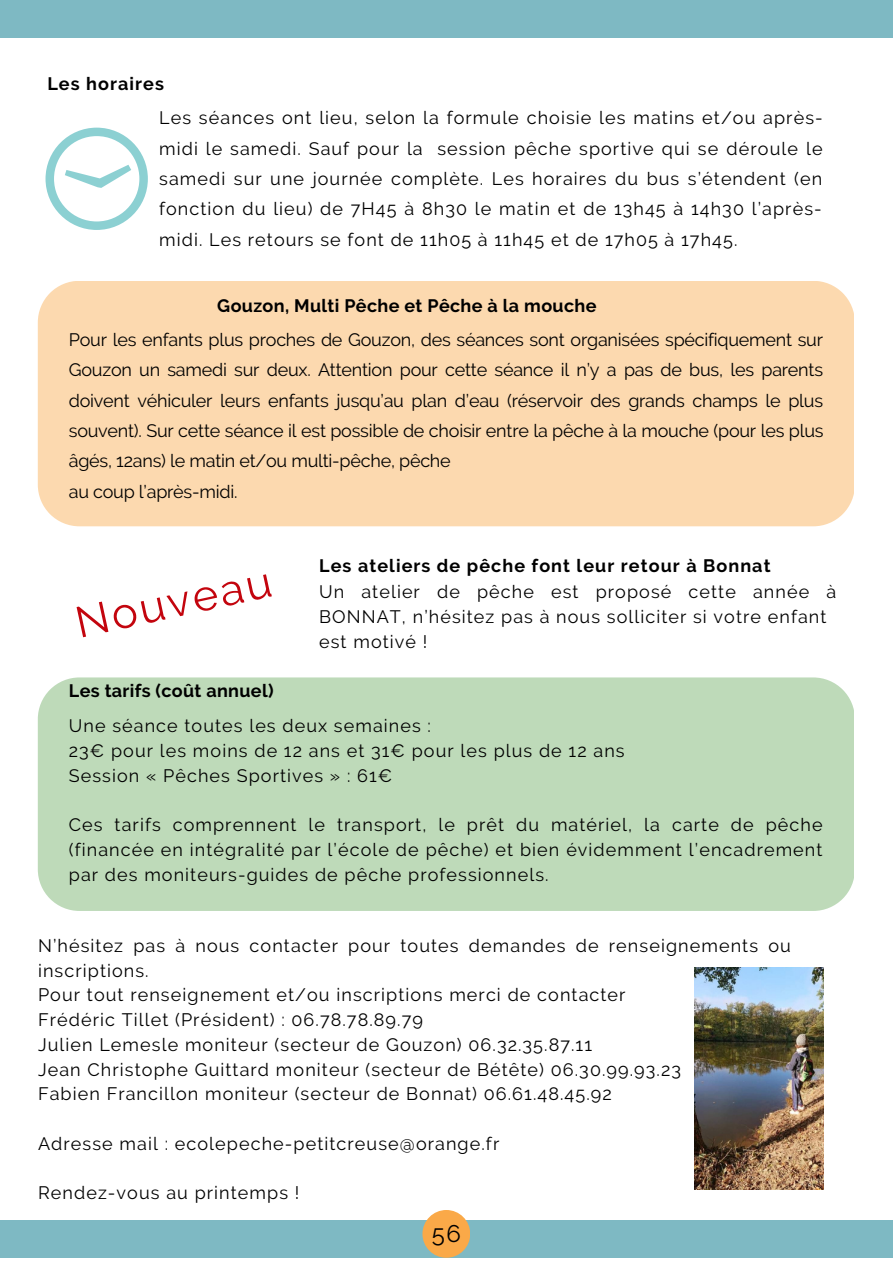
<style>
.page{position:relative;width:893px;height:1264px;background:#fff}
.page>*{position:absolute;margin:0;border:0;box-sizing:border-box;transform-origin:0 0}
.t1{font:43.5px "Raleway";color:#c3050e}
.t2{font:24px "Raleway";color:#000}
.t3{font:18px/24.8px "Raleway";letter-spacing:.06em;color:#000}
.t4{font:18px/30.3px "Raleway";letter-spacing:-.015em;color:#000}
.t5{font:700 18px "Raleway";letter-spacing:.02em;color:#000}
.t6{font:700 18px "Raleway";letter-spacing:.06em;color:#000}
</style>
<div class="page">
<div style="left:0;top:1219px;width:892px;height:38px;background:#7eb9c3"></div>
<div style="left:0;top:0;width:892px;height:38px;background:#7eb9c3"></div>
<svg style="left:45px;top:128px;width:103px;height:102px"></svg>
<div style="left:38px;top:281px;width:815px;height:245px;background:#fcd9af"></div>
<div style="left:38px;top:677px;width:815px;height:234px;background:#bedab9"></div>
<img style="left:694px;top:967px;width:129px;height:222px">
<div style="left:422px;top:1209px;width:48px;height:48px;background:#faa948;border-radius:50%"></div>
<p class="t6" style="left:47px;top:74px;width:118px">Les horaires</p>
<p class="t3" style="left:159px;top:103px;width:665px;line-height:30.3px;text-align:justify">Les séances ont lieu, selon la formule choisie les matins et/ou après&shy;midi le samedi. Sauf pour la session pêche sportive qui se déroule le samedi sur une journée complète. Les horaires du bus s’étendent (en fonction du lieu) de 7H45 à 8h30 le matin et de 13h45 à 14h30 l’après&shy;midi. Les retours se font de 11h05 à 11h45 et de 17h05 à 17h45.</p>
<p class="t5" style="left:217px;top:295px;width:380px">Gouzon, Multi Pêche et Pêche à la mouche</p>
<p class="t4" style="left:69px;top:324px;width:756px">Pour les enfants plus proches de Gouzon, des séances sont organisées spécifiquement sur Gouzon un samedi sur deux. Attention pour cette séance il n’y a pas de bus, les parents doivent véhiculer leurs enfants jusqu’au plan d’eau (réservoir des grands champs le plus souvent). Sur cette séance il est possible de choisir entre la pêche à la mouche (pour les plus âgés, 12ans) le matin et/ou multi-pêche, pêche<br>au coup l’après-midi.</p>
<h1 class="t1" style="left:71px;top:597px;width:201px;rotate:-12deg">Nouveau</h1>
<p class="t5" style="left:69px;top:680px;width:206px">Les tarifs (coût annuel)</p>
<p class="t6" style="left:319px;top:554px;width:453px">Les ateliers de pêche font leur retour à Bonnat</p>
<p class="t3" style="left:319px;top:579px;width:518px">Un atelier de pêche est proposé cette année à<br>BONNAT, n’hésitez pas à nous solliciter si votre enfant est motivé !</p>
<p class="t3" style="left:69px;top:713px;width:557px">Une séance toutes les deux semaines :<br>23€ pour les moins de 12 ans et 31€ pour les plus de 12 ans<br>Session « Pêches Sportives » : 61€</p>
<p class="t3" style="left:69px;top:812px;width:755px;text-align:justify">Ces tarifs comprennent le transport, le prêt du matériel, la carte de pêche (financée en intégralité par l’école de pêche) et bien évidemment l’encadrement par des moniteurs-guides de pêche professionnels.</p>
<p class="t3" style="left:38px;top:933px;width:754px">N’hésitez pas à nous contacter pour toutes demandes de renseignements ou inscriptions.<br>Pour tout renseignement et/ou inscriptions merci de contacter<br>Frédéric Tillet (Président) : 06.78.78.89.79<br>Julien Lemesle moniteur (secteur de Gouzon) 06.32.35.87.11<br>Jean Christophe Guittard moniteur (secteur de Bétête) 06.30.99.93.23<br>Fabien Francillon moniteur (secteur de Bonnat) 06.61.48.45.92</p>
<p class="t3" style="left:38px;top:1131px;width:462px">Adresse mail : ecolepeche-petitcreuse@orange.fr</p>
<p class="t3" style="left:38px;top:1180px;width:263px">Rendez-vous au printemps !</p>
<h2 class="t2" style="left:432px;top:1219px;width:30px">56</h2>
</div>
